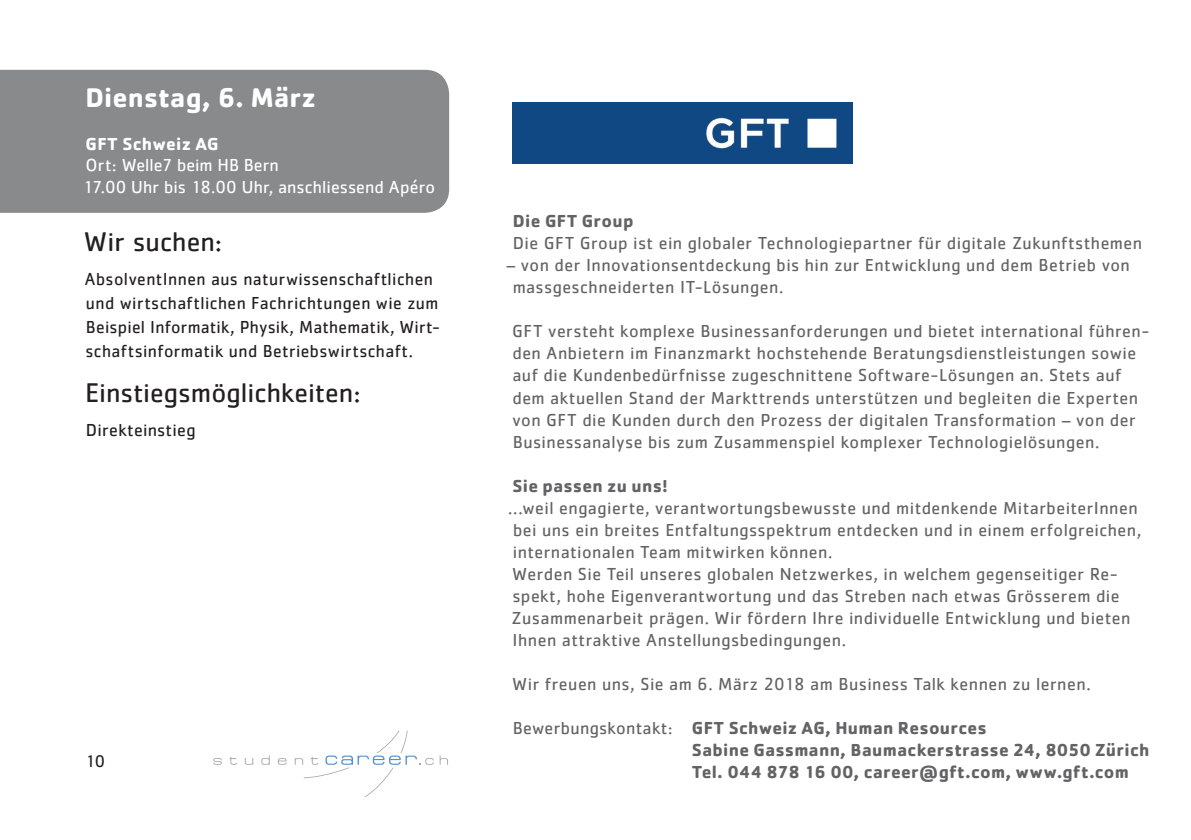
<style>
.page{position:relative;width:1191px;height:840px;background:#fff}
.page>*{position:absolute;margin:0;border:0;box-sizing:border-box;transform-origin:0 0}
.t1{font:28px "Cachet";color:#231f20}
.t2{font:700 28px "Cachet";letter-spacing:.005em;color:#fff}
.t3{font:18px/22px "Cachet";letter-spacing:.025em;color:#636366}
.t4{font:18px/24px "Cachet";letter-spacing:.02em;color:#231f20}
.t5{font:700 18px/22px "Cachet";letter-spacing:.015em;color:#636366}
.t6{font:18px/21.6px "Cachet";letter-spacing:.005em;color:#fff}
.t7{font:700 18px "Cachet";letter-spacing:.015em;color:#fff}
.t8{font:17.6px "Cachet";color:#231f20}
.s1{font-weight:400}
</style>
<div class="page">
<svg style="left:213px;top:758px;width:9px;height:6px"></svg>
<svg style="left:229px;top:756px;width:8px;height:8px"></svg>
<svg style="left:245px;top:758px;width:8px;height:6px"></svg>
<svg style="left:261px;top:755px;width:9px;height:9px"></svg>
<svg style="left:278px;top:758px;width:8px;height:6px"></svg>
<svg style="left:295px;top:730px;width:153px;height:66px"></svg>
<div style="left:0;top:70px;width:449px;height:143px;background:#898a8c"></div>
<img style="left:513px;top:102px;width:339px;height:62px">
<h1 class="t2" style="left:85px;top:79px;width:232px">Dienstag, 6. März</h1>
<p class="t7" style="left:86px;top:132px;width:134px">GFT Schweiz AG</p>
<p class="t6" style="left:83px;top:154px;width:354px">Ort: Welle7 beim HB Bern<br>17.00 Uhr bis 18.00 Uhr, anschliessend Apéro</p>
<h1 class="t1" style="left:84px;top:225px;width:139px">Wir suchen:</h1>
<p class="t4" style="left:85px;top:266px;width:357px">AbsolventInnen aus naturwissenschaftlichen und wirtschaftlichen Fachrichtungen wie zum Beispiel Informatik, Physik, Mathematik, Wirt&shy;schaftsinformatik und Betriebswirtschaft.</p>
<h1 class="t1" style="left:85px;top:376px;width:277px">Einstiegsmöglichkeiten:</h1>
<p class="t4" style="left:86px;top:417px;width:111px">Direkteinstieg</p>
<p class="t8" style="left:85px;top:750px;width:22px">10</p>
<p class="t5" style="left:513px;top:209px;width:122px">Die GFT Group</p>
<p class="t3" style="left:513px;top:232px;width:631px">Die GFT Group ist ein globaler Technologiepartner für digitale Zukunftsthemen</p>
<p class="t3" style="left:513px;top:254px;width:618px;text-indent:-6px">– von der Innovationsentdeckung bis hin zur Entwicklung und dem Betrieb von massgeschneiderten IT-Lösungen.</p>
<p class="t3" style="left:512px;top:320px;width:639px">GFT versteht komplexe Businessanforderungen und bietet international führen&shy;den Anbietern im Finanzmarkt hochstehende Beratungsdienstleistungen sowie auf die Kundenbedürfnisse zugeschnittene Software-Lösungen an. Stets auf dem aktuellen Stand der Markttrends unterstützen und begleiten die Experten von GFT die Kunden durch den Prozess der digitalen Transformation – von der Businessanalyse bis zum Zusammenspiel komplexer Technologielösungen.</p>
<p class="t5" style="left:512px;top:473px;width:157px">Sie passen zu uns!</p>
<p class="t3" style="left:508px;top:496px;width:634px">...weil engagierte, verantwortungsbewusste und mitdenkende MitarbeiterInnen bei uns ein breites Entfaltungsspektrum entdecken und in einem erfolgreichen, internationalen Team mitwirken können.<br>Werden Sie Teil unseres globalen Netzwerkes, in welchem gegenseitiger Re&shy;spekt, hohe Eigenverantwortung und das Streben nach etwas Grösserem die Zusammenarbeit prägen. Wir fördern Ihre individuelle Entwicklung und bieten Ihnen attraktive Anstellungsbedingungen.</p>
<p class="t3" style="left:512px;top:672px;width:580px">Wir freuen uns, Sie am 6. März 2018 am Business Talk kennen zu lernen.</p>
<p class="t5" style="left:692px;top:715px;width:459px;text-indent:-179px"><span class="s1">Bewerbungskontakt:</span> GFT Schweiz AG, Human Resources<br>Sabine Gassmann, Baumackerstrasse 24, 8050 Zürich<br>Tel. 044 878 16 00, career@gft.com, www.gft.com</p>
</div>
